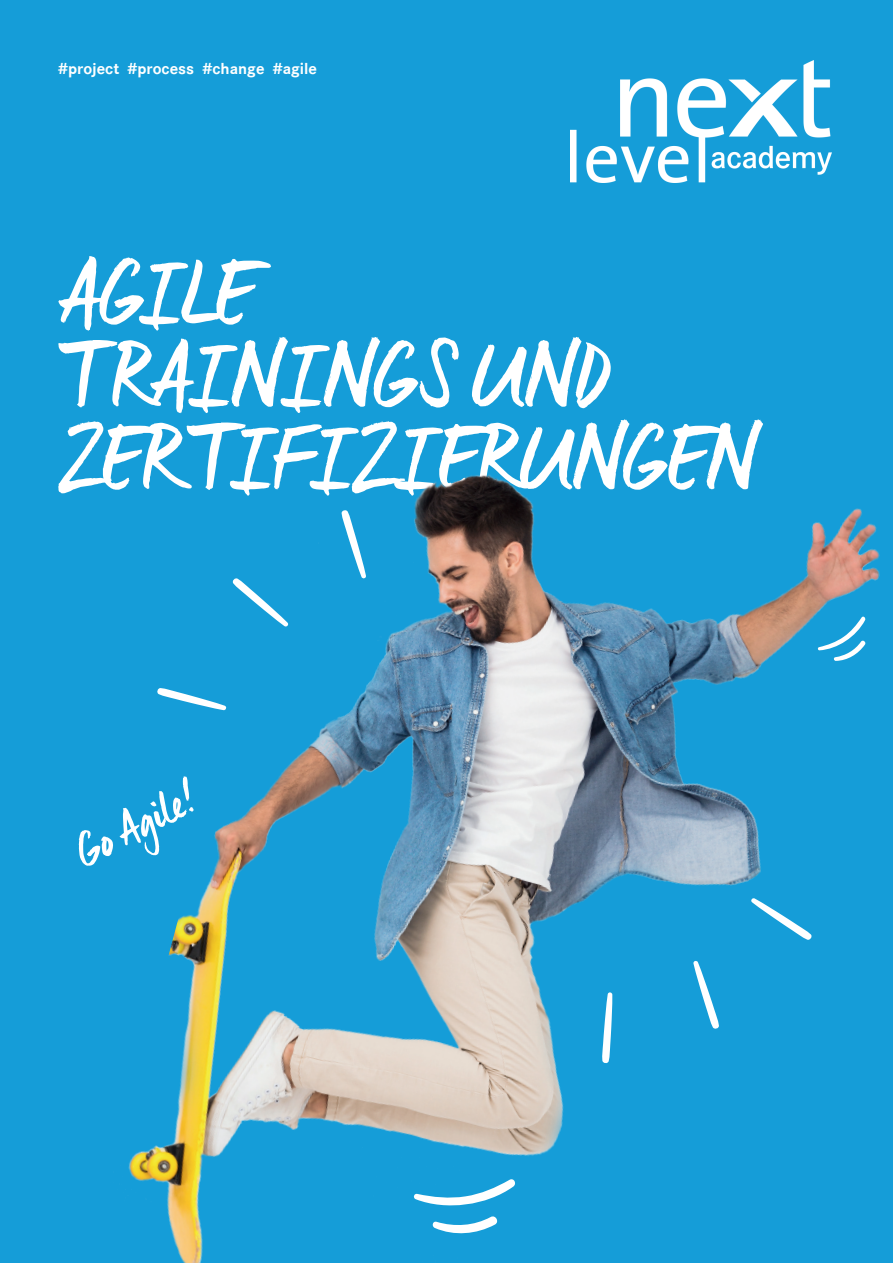
<style>
.page{position:relative;width:893px;height:1263px;background:#159dd8}
.page>*{position:absolute;margin:0;border:0;box-sizing:border-box;transform-origin:0 0}
.t1{font:90px/82.5px "Manus";letter-spacing:.015em;color:#fff}
.t2{font:46.5px "Manus";color:#fff}
.t3{font:700 16.5px "Corporate S";color:#fff}
</style>
<div class="page">
<img style="left:571px;top:61px;width:261px;height:122px">
<img style="left:128px;top:474px;width:752px;height:789px">
<svg style="left:156px;top:688px;width:71px;height:23px"></svg>
<svg style="left:231px;top:577px;width:59px;height:51px"></svg>
<svg style="left:341px;top:509px;width:26px;height:70px"></svg>
<svg style="left:412px;top:1177px;width:105px;height:59px"></svg>
<svg style="left:817px;top:615px;width:50px;height:46px"></svg>
<svg style="left:750px;top:897px;width:63px;height:44px"></svg>
<svg style="left:693px;top:960px;width:26px;height:70px"></svg>
<svg style="left:602px;top:991px;width:10px;height:73px"></svg>
<p class="t3" style="left:58px;top:57px;width:260px">#project #process #change #agile</p>
<p class="t1" style="left:58px;top:251px;width:699px">AGILE<br>T RAININGS UND<br>ZERTIFIZIERUNGEN</p>
<p class="t2" style="left:65px;top:830px;width:130px;rotate:-28deg">Go Agile!</p>
</div>
